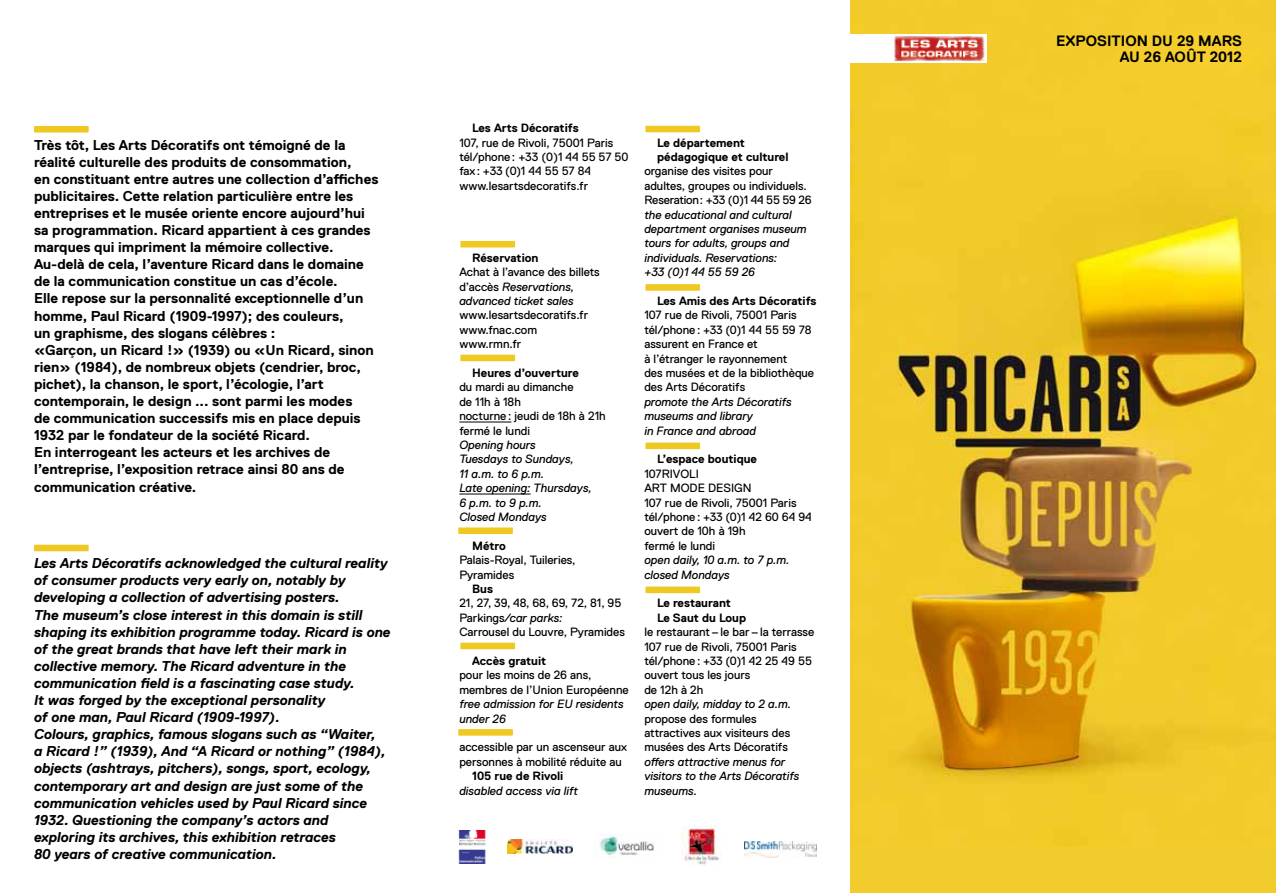
<style>
.page{position:relative;width:1276px;height:893px;background:#fff}
.page>*{position:absolute;margin:0;border:0;box-sizing:border-box;transform-origin:0 0}
.t1{font:700 54.6px "Replica";color:#f0c822}
.t2{font:700 15px/16.5px "Replica";color:#000;text-align:right}
.t3{font:700 14.25px/17.1px "Replica";color:#000}
.t4{font:italic 700 14.25px/17.1px "Replica";color:#000}
.t5{font:12px/14.4px "Replica";color:#000}
.t6{font:italic 12px/14.4px "Replica";color:#000}
.t7{font:700 12px/14.4px "Replica";color:#000}
.s1{font-style:normal}
.s2{font-style:italic}
</style>
<div class="page">
<div style="left:850px;top:0;width:426px;height:893px;background:#f2cc2d"></div>
<img style="left:850px;top:34px;width:426px;height:812px">
<img style="left:850px;top:34px;width:136px;height:28px">
<hr style="left:459px;top:422px;width:52px;height:1px;background:#000">
<hr style="left:459px;top:494px;width:71px;height:1px;background:#000">
<img style="left:744px;top:842px;width:72px;height:16px">
<img style="left:682px;top:825px;width:37px;height:40px">
<img style="left:599px;top:834px;width:55px;height:22px">
<img style="left:508px;top:839px;width:64px;height:15px">
<img style="left:458px;top:830px;width:27px;height:33px">
<h1 class="t1" style="left:31px;top:100px;width:63px">—</h1>
<p class="t3" style="left:34px;top:136px;width:346px">Très tôt, Les Arts Décoratifs ont témoigné de la réalité culturelle des produits de consommation,<br>en constituant entre autres une collection d’affiches publicitaires. Cette relation particulière entre les entreprises et le musée oriente encore aujourd’hui sa programmation. Ricard appartient à ces grandes marques qui impriment la mémoire collective.<br>Au-delà de cela, l’aventure Ricard dans le domaine de la communication constitue un cas d’école.<br>Elle repose sur la personnalité exceptionnelle d’un homme, Paul Ricard (1909-1997); des couleurs,<br>un graphisme, des slogans célèbres :<br>«Garçon, un Ricard !» (1939) ou «U n Ricard, sinon rien» (1984), de nombreux objets (cendrier, broc, pichet), la chanson, le sport, l’écologie, l’art contemporain, le design ... sont parmi les modes<br>de communication successifs mis en place depuis 1932 par le fondateur de la société Ricard.<br>En interrogeant les acteurs et les archives de l’entreprise, l’exposition retrace ainsi 80 ans de communication créative.</p>
<h1 class="t1" style="left:31px;top:518px;width:63px">—</h1>
<p class="t4" style="left:34px;top:555px;width:358px">Les Arts Décoratifs acknowledged the cultural reality of consumer products very early on, notably by developing a collection of advertising posters.<br>The museum’s close interest in this domain is still shaping its exhibition programme today. Ricard is one of the great brands that have left their mark in collective memory. The Ricard adventure in the communication field is a fascinating case study.<br>It was forged by the exceptional personality<br>of one man, Paul Ricard (1909-1997).<br>Colours, graphics, famous slogans such as “Waiter,<br>a Ricard !” (1939), And “A Ricard or nothing” (1984), objects (ashtrays, pitchers), songs, sport, ecology, contemporary art and design are just some of the communication vehicles used by Paul Ricard since 1932. Questioning the company’s actors and exploring its archives, this exhibition retraces<br>80 years of creative communication.</p>
<p class="t7" style="left:472px;top:121px;width:108px">Les Arts Décoratifs</p>
<p class="t5" style="left:459px;top:135px;width:171px">107, rue de Rivoli, 75001 Paris tél/phone: +33 (0)1 44 55 57 50 fax: +33 (0)1 44 55 57 84 www.lesartsdecoratifs.fr</p>
<h1 class="t1" style="left:457px;top:215px;width:63px">—</h1>
<p class="t7" style="left:472px;top:250px;width:68px">Réservation</p>
<p class="t6" style="left:459px;top:265px;width:142px"><span class="s1">Achat à l’avance des billets d’accès</span> Reservations, advanced ticket sales</p>
<p class="t5" style="left:459px;top:308px;width:130px">www.lesartsdecoratifs.fr www.fnac.com www.rmn.fr</p>
<h1 class="t1" style="left:457px;top:328px;width:63px">—</h1>
<p class="t7" style="left:472px;top:366px;width:108px">Heures d’ouverture</p>
<p class="t5" style="left:459px;top:380px;width:148px">du mardi au dimanche<br>de 11h à 18h<br>nocturne: jeudi de 18h à 21h fermé le lundi</p>
<p class="t6" style="left:459px;top:438px;width:134px">Opening hours<br>Tuesdays to Sundays,<br>11 a.m. to 6 p.m.<br>Late opening: Thursdays,<br>6 p.m. to 9 p.m.<br>Closed Mondays</p>
<h1 class="t1" style="left:455px;top:501px;width:63px">—</h1>
<p class="t7" style="left:472px;top:538px;width:35px">M étro</p>
<p class="t5" style="left:459px;top:553px;width:118px">Palais-Royal, Tuileries,<br>Pyramides</p>
<p class="t7" style="left:472px;top:582px;width:22px">Bus</p>
<p class="t5" style="left:459px;top:596px;width:167px">21, 27, 39, 48, 68, 69, 72, 81, 95<br>Parkings<span class="s2">/car parks:<br></span>Carrousel du Louvre, Pyramides</p>
<h1 class="t1" style="left:457px;top:616px;width:63px">—</h1>
<p class="t7" style="left:472px;top:654px;width:76px">Accès gratuit</p>
<p class="t5" style="left:459px;top:668px;width:171px">pour les moins de 26 ans, membres de l’Union Européenne</p>
<p class="t6" style="left:459px;top:697px;width:166px">free admission for EU residents under 26</p>
<h1 class="t1" style="left:455px;top:703px;width:63px">—</h1>
<p class="t5" style="left:459px;top:740px;width:169px">accessible par un ascenseur aux personnes à mobilité réduite au</p>
<p class="t7" style="left:472px;top:769px;width:93px">105 rue de Rivoli</p>
<p class="t6" style="left:459px;top:783px;width:120px">disabled access via lift</p>
<h1 class="t1" style="left:642px;top:100px;width:63px">—</h1>
<p class="t7" style="left:657px;top:135px;width:133px">Le département pédagogique et culturel</p>
<p class="t5" style="left:644px;top:164px;width:169px">organise des visites pour adultes, groupes ou individuels.<br>Reseration: +33 (0)1 44 55 59 26</p>
<p class="t6" style="left:644px;top:207px;width:164px">the educational and cultural department organises museum tours for adults, groups and individuals. Reservations:<br>+33 (0)1 44 55 59 26</p>
<h1 class="t1" style="left:642px;top:258px;width:63px">—</h1>
<p class="t7" style="left:657px;top:294px;width:161px">Les Amis des Arts Décoratifs</p>
<p class="t5" style="left:644px;top:308px;width:171px">107 rue de Rivoli, 75001 Paris tél/phone: +33 (0)1 44 55 59 78 assurent en France et<br>à l’étranger le rayonnement<br>des musées et de la bibliothèque des Arts Décoratifs</p>
<p class="t6" style="left:644px;top:394px;width:149px">promote the Arts Décoratifs museums and library<br>in France and abroad</p>
<h1 class="t1" style="left:642px;top:416px;width:63px">—</h1>
<p class="t7" style="left:657px;top:452px;width:101px">L’espace boutique</p>
<p class="t5" style="left:644px;top:466px;width:169px">107RIVOLI<br>ART MODE DESIGN<br>107 rue de Rivoli, 75001 Paris tél/phone: +33 (0)1 42 60 64 94 ouvert de 10h à 19h<br>fermé le lundi</p>
<p class="t6" style="left:644px;top:553px;width:147px">open daily, 10 a.m. to 7 p.m. closed Mondays</p>
<h1 class="t1" style="left:642px;top:560px;width:63px">—</h1>
<p class="t7" style="left:657px;top:596px;width:91px">Le restaurant<br>Le Saut du Loup</p>
<p class="t5" style="left:644px;top:625px;width:171px">le restaurant–le bar–la terrasse<br>107 rue de Rivoli, 75001 Paris tél/phone: +33 (0)1 42 25 49 55 ouvert tous les jours<br>de 12h à 2h</p>
<p class="t6" style="left:644px;top:697px;width:148px">open daily, midday to 2 a.m.</p>
<p class="t5" style="left:644px;top:711px;width:147px">propose des formules attractives aux visiteurs des musées des Arts Décoratifs</p>
<p class="t6" style="left:644px;top:754px;width:157px">offers attractive menus for visitors to the Arts Décoratifs museums.</p>
<p class="t2" style="left:1056px;top:32px;width:188px">exposition du 29 mars au 26 août 2012</p>
</div>
